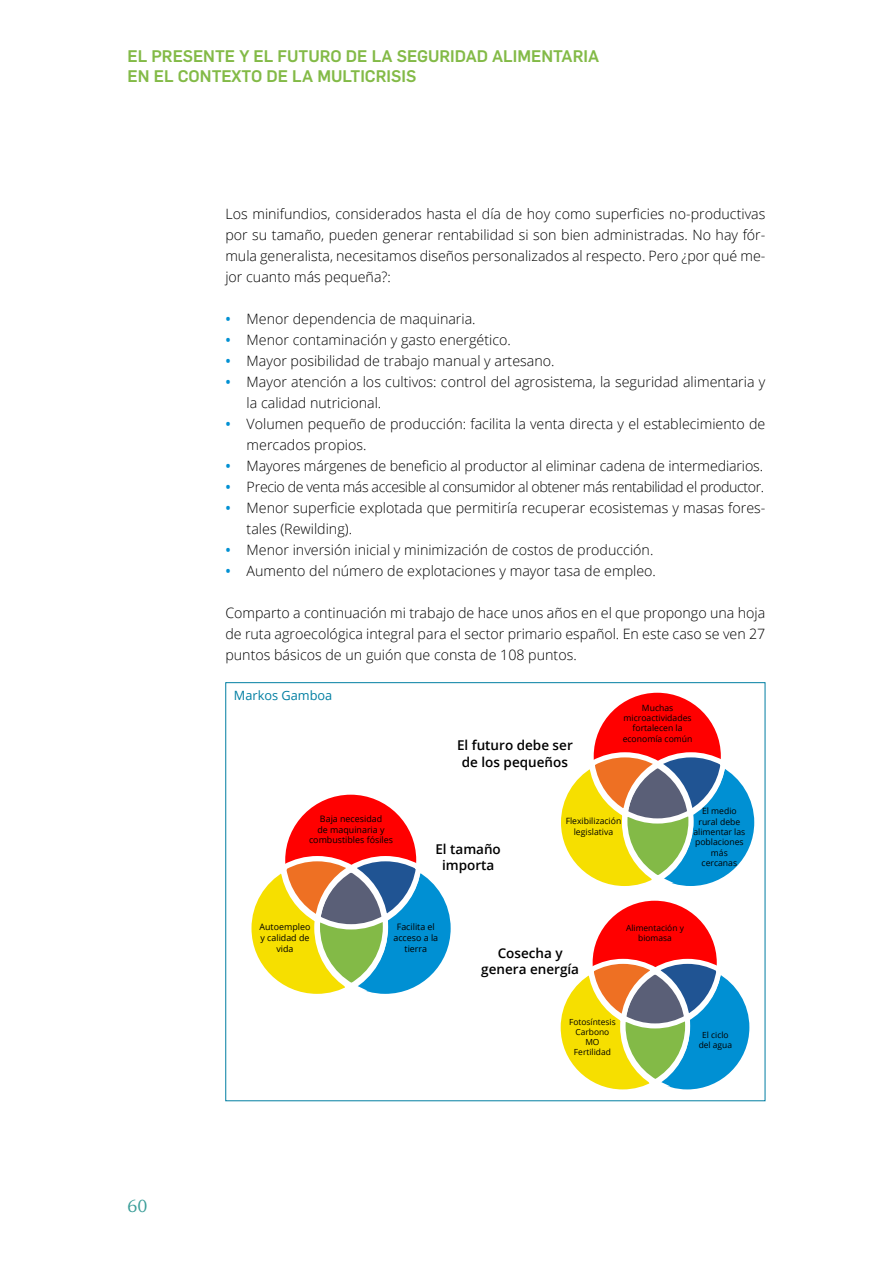
<style>
.page{position:relative;width:893px;height:1263px;background:#fff}
.page>*{position:absolute;margin:0;border:0;box-sizing:border-box;transform-origin:0 0}
.t1{font:500 16.5px/19.8px "Flama";color:#83ba47}
.t2{font:300 16.5px "Souvenir Std";color:#399d98}
.texto{font:300 14.25px/21px "Open Sans";color:#000}
.texto-2{font:300 14.25px "Open Sans";letter-spacing:-.03em;color:#000}
.texto_tabla{font:600 13.5px/16.2px "Open Sans";color:#000;text-align:center}
.titulo_figura{font:12.75px "Open Sans";color:#007ea2}
.texto_tabla-2{font:8.85px/10.6px "Open Sans";color:#000;text-align:center}
.texto_tabla-3{font:8.7px/10.4px "Open Sans";color:#000;text-align:center}
.texto_tabla-4{font:8.4px/10.1px "Open Sans";color:#000;text-align:center}
.s1{font-weight:600;color:#0090d3}
</style>
<div class="page">
<svg style="left:251px;top:794px;width:200px;height:200px"></svg>
<svg style="left:560px;top:692px;width:195px;height:398px"></svg>
<p class="t1" style="left:128px;top:45px;width:473px">EL PRESENTE Y EL FUTURO DE LA SEGURIDAD ALIMENTARIA<br>EN EL CONTEXTO DE LA MULTICRISIS</p>
<p class="texto" style="left:225px;top:203px;width:542px;text-align:justify">Los minifundios, considerados hasta el día de hoy como superficies no-productivas por su tamaño, pueden generar rentabilidad si son bien administradas. No hay fór&shy;mula generalista, necesitamos diseños personalizados al respecto. Pero ¿por qué me&shy;jor cuanto más pequeña?:</p>
<p class="texto" style="left:225px;top:308px;width:252px"><span class="s1">•</span> Menor dependencia de maquinaria.</p>
<p class="texto" style="left:225px;top:329px;width:287px"><span class="s1">•</span> Menor contaminación y gasto energético.</p>
<p class="texto" style="left:225px;top:350px;width:331px"><span class="s1">•</span> Mayor posibilidad de trabajo manual y artesano.</p>
<p class="texto" style="left:247px;top:371px;width:520px;text-indent:-21px"><span class="s1">•</span> Mayor atención a los cultivos: control del agrosistema, la seguridad alimentaria y la calidad nutricional.</p>
<p class="texto" style="left:247px;top:413px;width:520px;text-indent:-21px"><span class="s1">•</span> Volumen pequeño de producción: facilita la venta directa y el establecimiento de mercados propios.</p>
<p class="texto" style="left:225px;top:455px;width:539px"><span class="s1">•</span> Mayores márgenes de beneficio al productor al eliminar cadena de intermediarios.</p>
<p class="texto-2" style="left:225px;top:477px;width:540px"><span class="s1">•</span> Precio de venta más accesible al consumidor al obtener más rentabilidad el productor.</p>
<p class="texto" style="left:247px;top:497px;width:520px;text-indent:-21px"><span class="s1">•</span> Menor superficie explotada que permitiría recuperar ecosistemas y masas fores&shy;tales (Rewilding).</p>
<p class="texto" style="left:225px;top:539px;width:430px"><span class="s1">•</span> Menor inversión inicial y minimización de costos de producción.</p>
<p class="texto" style="left:225px;top:560px;width:432px"><span class="s1">•</span> Aumento del número de explotaciones y mayor tasa de empleo.</p>
<p class="texto" style="left:225px;top:602px;width:542px;text-align:justify">Comparto a continuación mi trabajo de hace unos años en el que propongo una hoja de ruta agroecológica integral para el sector primario español. En este caso se ven 27 puntos básicos de un guión que consta de 108 puntos.</p>
<p class="titulo_figura" style="left:234px;top:686px;width:100px">Markos Gamboa</p>
<p class="texto_tabla-3" style="left:623px;top:702px;width:71px">Muchas microactividades fortalecen la economía común</p>
<p class="texto_tabla" style="left:457px;top:737px;width:117px">El futuro debe ser de los pequeños</p>
<p class="texto_tabla-2" style="left:309px;top:813px;width:85px">Baja necesidad<br>de maquinaria y combustibles fósiles</p>
<p class="texto_tabla" style="left:435px;top:841px;width:67px">El tamaño importa</p>
<p class="texto_tabla-3" style="left:566px;top:816px;width:57px">Flexibilización legislativa</p>
<p class="texto_tabla-3" style="left:693px;top:806px;width:54px">El medio rural debe alimentar las poblaciones más cercanas</p>
<p class="t2" style="left:128px;top:1196px;width:21px">60</p>
<p class="texto_tabla-2" style="left:260px;top:921px;width:52px">Autoempleo y calidad de vida</p>
<p class="texto_tabla-2" style="left:393px;top:921px;width:46px">Facilita el acceso a la tierra</p>
<p class="texto_tabla-4" style="left:626px;top:923px;width:59px">Alimentación y biomasa</p>
<p class="texto_tabla" style="left:481px;top:944px;width:99px">Cosecha y genera energía</p>
<p class="texto_tabla-4" style="left:569px;top:1016px;width:48px">Fotosíntesis<br>Carbono<br>MO<br>Fertilidad</p>
<p class="texto_tabla-4" style="left:699px;top:1029px;width:35px">El ciclo del agua</p>
</div>
